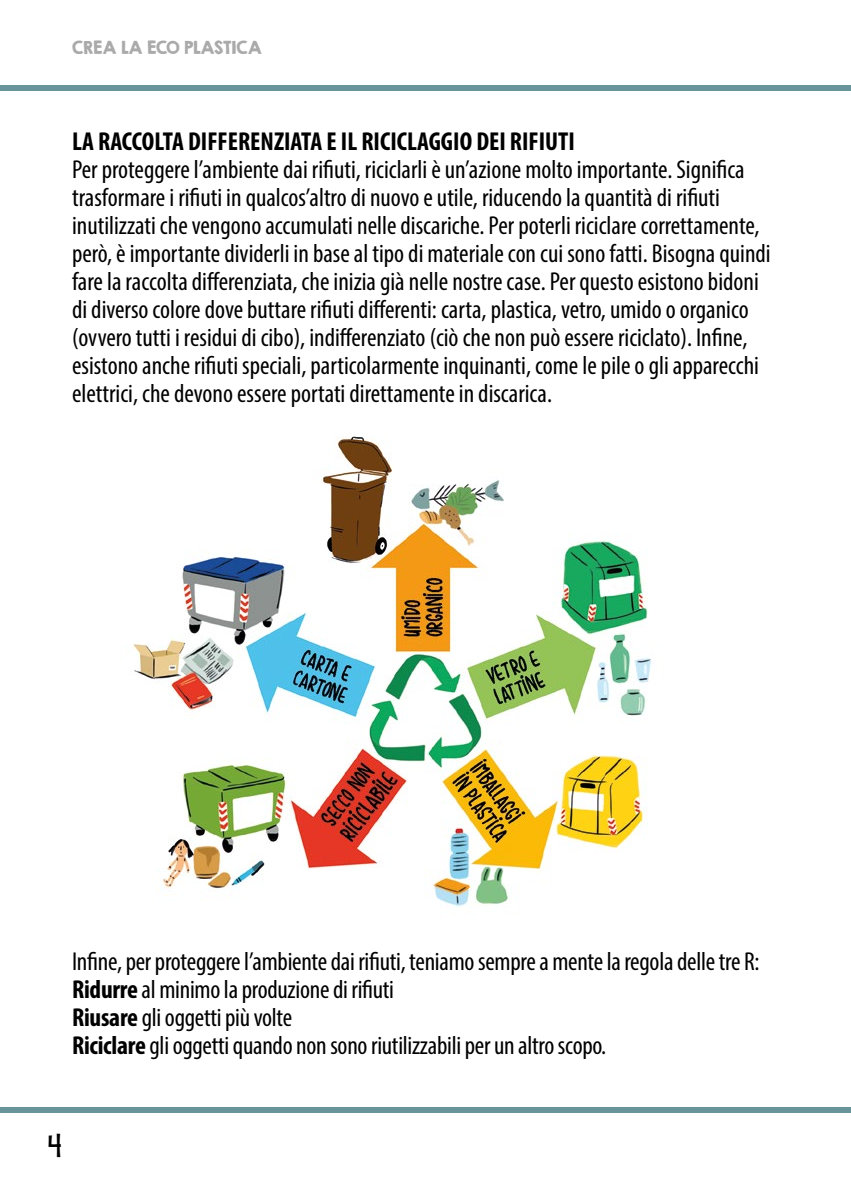
<style>
.page{position:relative;width:851px;height:1191px;background:#fff}
.page>*{position:absolute;margin:0;border:0;box-sizing:border-box;transform-origin:0 0}
.t1{font:condensed 26px/28px "Myriad Pro";color:#000}
.t2{font:700 condensed 26px "Myriad Pro";color:#000}
.t3{font:24px "KG She Persisted";color:#000}
.t4{font:16px "KG Second Chances Solid";color:#aaa}
.s1{font-weight:700}
</style>
<div class="page">
<div style="left:0;top:85px;width:850px;height:5px;background:#68949c"></div>
<div style="left:0;top:1107px;width:850px;height:5px;background:#68949c"></div>
<img style="left:132px;top:436px;width:519px;height:472px">
<p class="t4" style="left:72px;top:38px;width:191px">CREA LA ECO PLASTICA</p>
<p class="t2" style="left:72px;top:125px;width:504px">LA RACCOLTA DIFFERENZIATA E IL RICICLAGGIO DEI RIFIUTI</p>
<p class="t1" style="left:72px;top:155px;width:700px">Per proteggere l’ambiente dai rifiuti, riciclarli è un’azione molto importante. Significa trasformare i rifiuti in qualcos’altro di nuovo e utile, riducendo la quantità di rifiuti inutilizzati che vengono accumulati nelle discariche. Per poterli riciclare correttamente, però, è importante dividerli in base al tipo di materiale con cui sono fatti. Bisogna quindi fare la raccolta differenziata, che inizia già nelle nostre case. Per questo esistono bidoni di diverso colore dove buttare rifiuti differenti: carta, plastica, vetro, umido o organico (ovvero tutti i residui di cibo), indifferenziato (ciò che non può essere riciclato). Infine, esistono anche rifiuti speciali, particolarmente inquinanti, come le pile o gli apparecchi elettrici, che devono essere portati direttamente in discarica.</p>
<p class="t1" style="left:72px;top:947px;width:688px">Infine, per proteggere l’ambiente dai rifiuti, teniamo sempre a mente la regola delle tre R:<br><span class="s1">Ridurre</span> al minimo la produzione di rifiuti<br><span class="s1">Riusare</span> gli oggetti più volte<br><span class="s1">Riciclare</span> gli oggetti quando non sono riutilizzabili per un altro scopo.</p>
<p class="t3" style="left:48px;top:1127px;width:15px">4</p>
</div>
